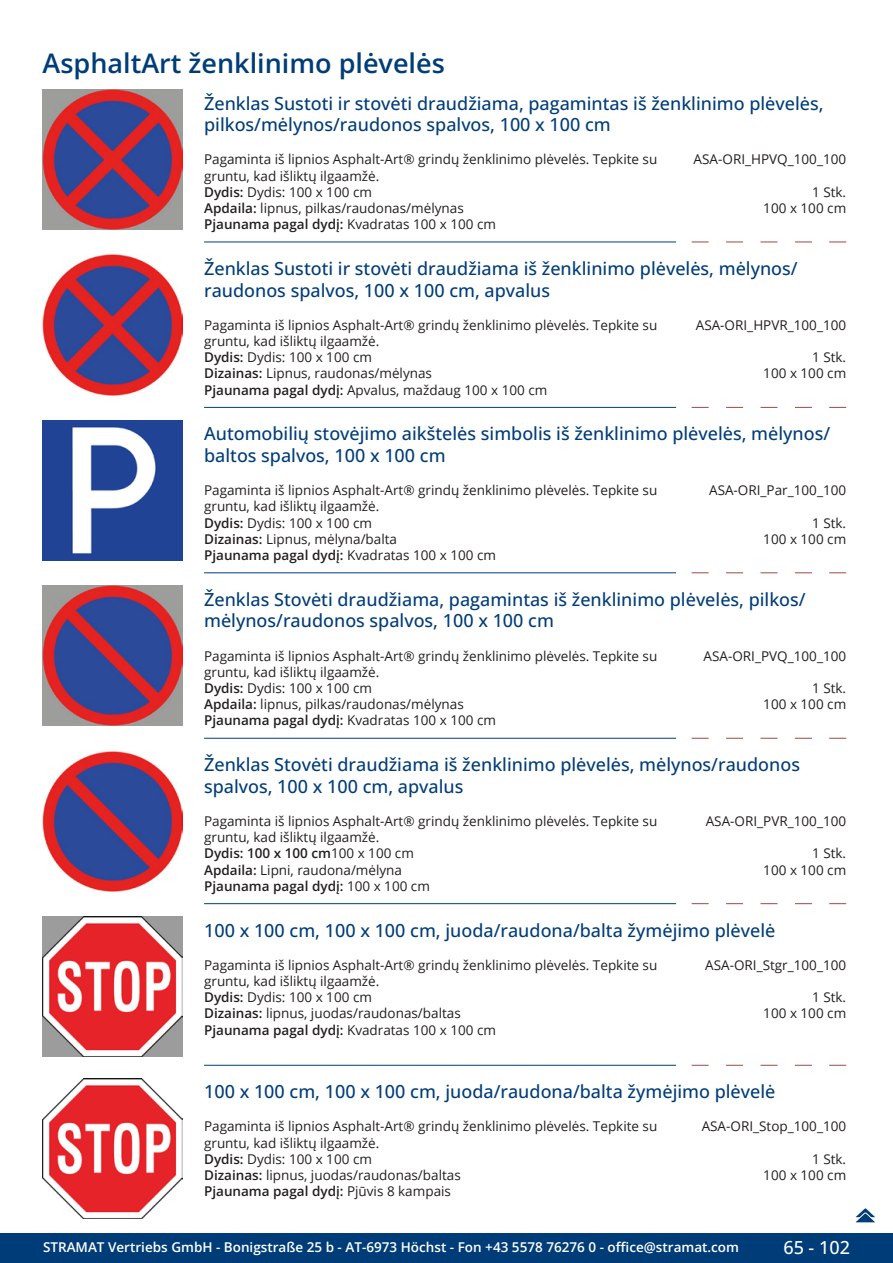
<style>
.page{position:relative;width:893px;height:1263px;background:#fff}
.page>*{position:absolute;margin:0;border:0;box-sizing:border-box;transform-origin:0 0}
.GruppeName{font:600 27px "Open Sans";color:#003d78}
.ArtikelName{font:500 18px/21.6px "Open Sans";color:#003d78}
.t1{font:500 18px "Open Sans";color:#fff}
.Beschreibung{font:13.5px/16.2px "Open Sans";color:#231f20}
.ArtikelNummer{font:13.5px "Open Sans";color:#231f20}
.t2{font:600 13.5px "Open Sans";color:#fff}
.s1{font-weight:600}
</style>
<div class="page">
<div style="left:0;top:1233px;width:893px;height:30px;background:#003d78"></div>
<img style="left:43px;top:89px;width:140px;height:141px">
<img style="left:43px;top:255px;width:140px;height:140px">
<svg style="left:692px;top:242px;width:17px;height:1px"></svg>
<svg style="left:726px;top:242px;width:17px;height:1px"></svg>
<svg style="left:760px;top:242px;width:17px;height:1px"></svg>
<svg style="left:795px;top:242px;width:17px;height:1px"></svg>
<svg style="left:829px;top:242px;width:17px;height:1px"></svg>
<hr style="left:204px;top:242px;width:472px;height:1px;background:#003d78">
<img style="left:43px;top:420px;width:140px;height:140px">
<svg style="left:692px;top:407px;width:17px;height:1px"></svg>
<svg style="left:726px;top:407px;width:17px;height:1px"></svg>
<svg style="left:760px;top:407px;width:17px;height:1px"></svg>
<svg style="left:795px;top:407px;width:17px;height:1px"></svg>
<svg style="left:829px;top:407px;width:17px;height:1px"></svg>
<hr style="left:204px;top:407px;width:472px;height:1px;background:#003d78">
<img style="left:43px;top:586px;width:140px;height:140px">
<svg style="left:692px;top:572px;width:17px;height:1px"></svg>
<svg style="left:726px;top:572px;width:17px;height:1px"></svg>
<svg style="left:760px;top:572px;width:17px;height:1px"></svg>
<svg style="left:795px;top:572px;width:17px;height:1px"></svg>
<svg style="left:829px;top:572px;width:17px;height:1px"></svg>
<hr style="left:204px;top:572px;width:472px;height:1px;background:#003d78">
<img style="left:43px;top:751px;width:140px;height:140px">
<svg style="left:692px;top:738px;width:17px;height:1px"></svg>
<svg style="left:726px;top:738px;width:17px;height:1px"></svg>
<svg style="left:760px;top:738px;width:17px;height:1px"></svg>
<svg style="left:795px;top:738px;width:17px;height:1px"></svg>
<svg style="left:829px;top:738px;width:17px;height:1px"></svg>
<hr style="left:204px;top:738px;width:472px;height:1px;background:#003d78">
<img style="left:43px;top:916px;width:140px;height:141px">
<svg style="left:692px;top:903px;width:17px;height:1px"></svg>
<svg style="left:726px;top:903px;width:17px;height:1px"></svg>
<svg style="left:760px;top:903px;width:17px;height:1px"></svg>
<svg style="left:795px;top:903px;width:17px;height:1px"></svg>
<svg style="left:829px;top:903px;width:17px;height:1px"></svg>
<hr style="left:204px;top:903px;width:472px;height:1px;background:#003d78">
<img style="left:43px;top:1078px;width:140px;height:140px">
<svg style="left:692px;top:1065px;width:17px;height:1px"></svg>
<svg style="left:726px;top:1065px;width:17px;height:1px"></svg>
<svg style="left:760px;top:1065px;width:17px;height:1px"></svg>
<svg style="left:795px;top:1065px;width:17px;height:1px"></svg>
<svg style="left:829px;top:1065px;width:17px;height:1px"></svg>
<hr style="left:204px;top:1065px;width:472px;height:1px;background:#003d78">
<svg style="left:855px;top:1208px;width:21px;height:15px"></svg>
<p class="GruppeName" style="left:43px;top:44px;width:404px">AsphaltArt ženklinimo plėvelės</p>
<p class="ArtikelName" style="left:204px;top:92px;width:621px">Ženklas Sustoti ir stovėti draudžiama, pagamintas iš ženklinimo plėvelės, pilkos/mėlynos/raudonos spalvos, 100 x 100 cm</p>
<p class="Beschreibung" style="left:204px;top:151px;width:455px">Pagaminta iš lipnios Asphalt-Art® grindų ženklinimo plėvelės. Tepkite su gruntu, kad išliktų ilgaamžė.<br><span class="s1">Dydis:</span> Dydis: 100 x 100 cm<br><span class="s1">Apdaila:</span> lipnus, pilkas/raudonas/mėlynas<br><span class="s1">Pjaunama pagal dydį:</span> Kvadratas 100 x 100 cm</p>
<p class="ArtikelNummer" style="left:694px;top:150px;width:154px">ASA-ORI_HPVQ_100_100</p>
<p class="ArtikelNummer" style="left:812px;top:182px;width:36px">1 Stk.</p>
<p class="ArtikelNummer" style="left:763px;top:199px;width:84px">100 x 100 cm</p>
<p class="ArtikelName" style="left:204px;top:257px;width:595px">Ženklas Sustoti ir stovėti draudžiama iš ženklinimo plėvelės, mėlynos/ raudonos spalvos, 100 x 100 cm, apvalus</p>
<p class="Beschreibung" style="left:204px;top:316px;width:455px">Pagaminta iš lipnios Asphalt-Art® grindų ženklinimo plėvelės. Tepkite su gruntu, kad išliktų ilgaamžė.<br><span class="s1">Dydis:</span> Dydis: 100 x 100 cm<br><span class="s1">Dizainas:</span> Lipnus, raudonas/mėlynas<br><span class="s1">Pjaunama pagal dydį:</span> Apvalus, maždaug 100 x 100 cm</p>
<p class="ArtikelNummer" style="left:696px;top:315px;width:152px">ASA-ORI_HPVR_100_100</p>
<p class="ArtikelNummer" style="left:812px;top:348px;width:36px">1 Stk.</p>
<p class="ArtikelNummer" style="left:763px;top:364px;width:84px">100 x 100 cm</p>
<p class="ArtikelName" style="left:204px;top:423px;width:628px">Automobilių stovėjimo aikštelės simbolis iš ženklinimo plėvelės, mėlynos/ baltos spalvos, 100 x 100 cm</p>
<p class="Beschreibung" style="left:204px;top:482px;width:455px">Pagaminta iš lipnios Asphalt-Art® grindų ženklinimo plėvelės. Tepkite su gruntu, kad išliktų ilgaamžė.<br><span class="s1">Dydis:</span> Dydis: 100 x 100 cm<br><span class="s1">Dizainas:</span> Lipnus, mėlyna/balta<br><span class="s1">Pjaunama pagal dydį:</span> Kvadratas 100 x 100 cm</p>
<p class="ArtikelNummer" style="left:709px;top:481px;width:139px">ASA-ORI_Par_100_100</p>
<p class="ArtikelNummer" style="left:812px;top:513px;width:36px">1 Stk.</p>
<p class="ArtikelNummer" style="left:763px;top:529px;width:84px">100 x 100 cm</p>
<p class="ArtikelName" style="left:204px;top:588px;width:603px">Ženklas Stovėti draudžiama, pagamintas iš ženklinimo plėvelės, pilkos/ mėlynos/raudonos spalvos, 100 x 100 cm</p>
<p class="Beschreibung" style="left:204px;top:647px;width:455px">Pagaminta iš lipnios Asphalt-Art® grindų ženklinimo plėvelės. Tepkite su gruntu, kad išliktų ilgaamžė.<br><span class="s1">Dydis:</span> Dydis: 100 x 100 cm<br><span class="s1">Apdaila:</span> lipnus, pilkas/raudonas/mėlynas<br><span class="s1">Pjaunama pagal dydį:</span> Kvadratas 100 x 100 cm</p>
<p class="ArtikelNummer" style="left:704px;top:646px;width:144px">ASA-ORI_PVQ_100_100</p>
<p class="ArtikelNummer" style="left:812px;top:679px;width:36px">1 Stk.</p>
<p class="ArtikelNummer" style="left:763px;top:695px;width:84px">100 x 100 cm</p>
<p class="ArtikelName" style="left:204px;top:753px;width:597px">Ženklas Stovėti draudžiama iš ženklinimo plėvelės, mėlynos/raudonos spalvos, 100 x 100 cm, apvalus</p>
<p class="Beschreibung" style="left:204px;top:813px;width:455px">Pagaminta iš lipnios Asphalt-Art® grindų ženklinimo plėvelės. Tepkite su gruntu, kad išliktų ilgaamžė.<br><span class="s1">Dydis: 100 x 100 cm</span>100 x 100 cm<br><span class="s1">Apdaila:</span> Lipni, raudona/mėlyna<br><span class="s1">Pjaunama pagal dydį:</span> 100 x 100 cm</p>
<p class="ArtikelNummer" style="left:706px;top:812px;width:142px">ASA-ORI_PVR_100_100</p>
<p class="ArtikelNummer" style="left:812px;top:844px;width:36px">1 Stk.</p>
<p class="ArtikelNummer" style="left:763px;top:860px;width:84px">100 x 100 cm</p>
<p class="ArtikelName" style="left:204px;top:919px;width:573px">100 x 100 cm, 100 x 100 cm, juoda/raudona/balta žymėjimo plėvelė</p>
<p class="Beschreibung" style="left:204px;top:956px;width:455px">Pagaminta iš lipnios Asphalt-Art® grindų ženklinimo plėvelės. Tepkite su gruntu, kad išliktų ilgaamžė.<br><span class="s1">Dydis:</span> Dydis: 100 x 100 cm<br><span class="s1">Dizainas:</span> lipnus, juodas/raudonas/baltas<br><span class="s1">Pjaunama pagal dydį:</span> Kvadratas 100 x 100 cm</p>
<p class="ArtikelNummer" style="left:705px;top:955px;width:143px">ASA-ORI_Stgr_100_100</p>
<p class="ArtikelNummer" style="left:812px;top:988px;width:36px">1 Stk.</p>
<p class="ArtikelNummer" style="left:763px;top:1004px;width:84px">100 x 100 cm</p>
<p class="ArtikelName" style="left:204px;top:1080px;width:573px">100 x 100 cm, 100 x 100 cm, juoda/raudona/balta žymėjimo plėvelė</p>
<p class="Beschreibung" style="left:204px;top:1118px;width:455px">Pagaminta iš lipnios Asphalt-Art® grindų ženklinimo plėvelės. Tepkite su gruntu, kad išliktų ilgaamžė.<br><span class="s1">Dydis:</span> Dydis: 100 x 100 cm<br><span class="s1">Dizainas:</span> lipnus, juodas/raudonas/baltas<br><span class="s1">Pjaunama pagal dydį:</span> Pjūvis 8 kampais</p>
<p class="ArtikelNummer" style="left:702px;top:1117px;width:146px">ASA-ORI_Stop_100_100</p>
<p class="ArtikelNummer" style="left:812px;top:1149px;width:36px">1 Stk.</p>
<p class="ArtikelNummer" style="left:763px;top:1166px;width:84px">100 x 100 cm</p>
<p class="t2" style="left:43px;top:1238px;width:698px">STRAMAT Vertriebs GmbH - Bonigstraße 25 b - AT-6973 Höchst - Fon +43 5578 76276 0 - office@stramat.com</p>
<h2 class="t1" style="left:783px;top:1234px;width:68px">65 - 102</h2>
</div>
